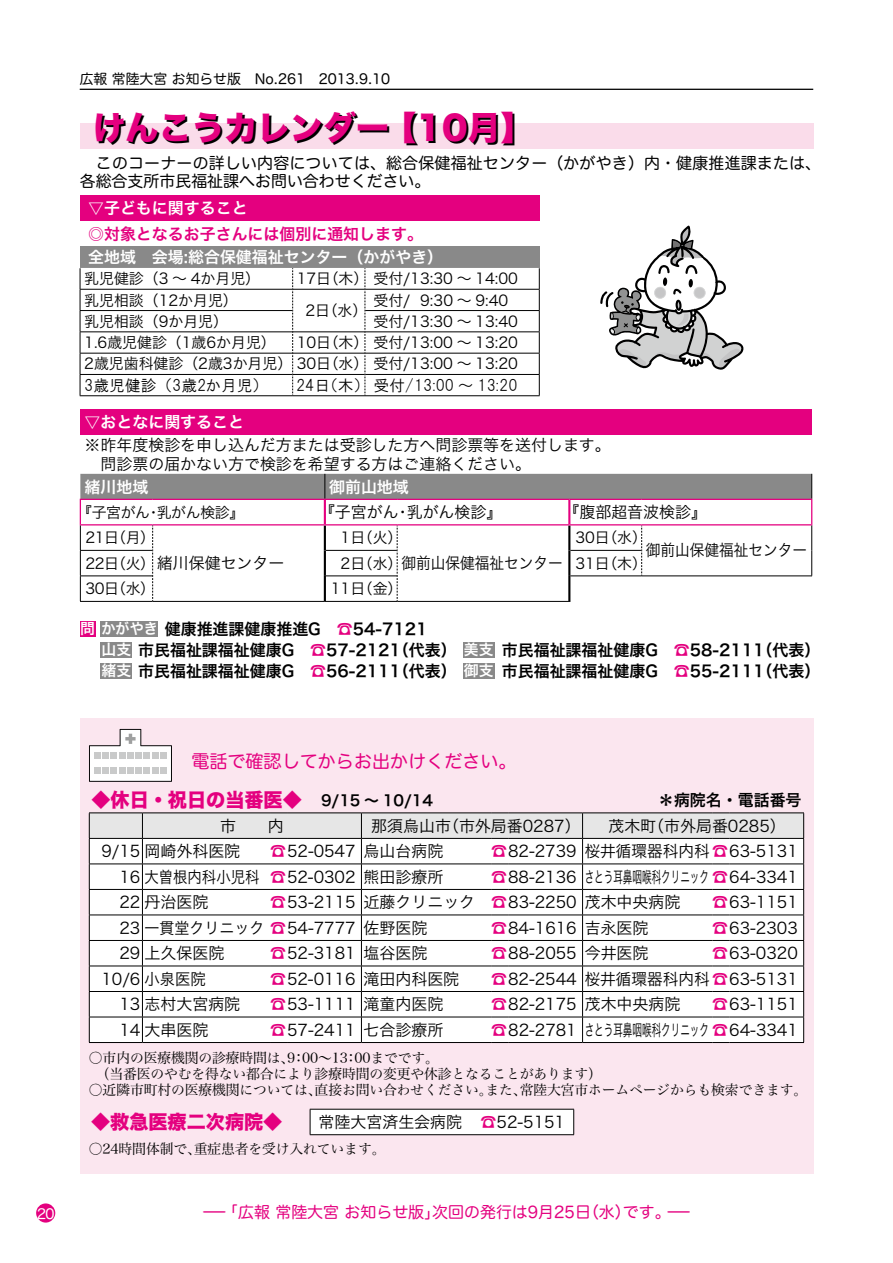
<style>
.page{position:relative;width:893px;height:1263px;background:#fff}
.page>*{position:absolute;margin:0;border:0;box-sizing:border-box;transform-origin:0 0}
.t1{font:33px "Hira Kaku Std N W8";color:#e4007f}
.t2{font:19.2px "Hira Kaku Std N W8";color:#e4007f}
.t3{font:18px "Hira Maru Pro N W4";color:#e4007f}
.t4{font:15.9px/19.2px "Hira Kaku Pro N W3";color:#000}
.t5{font:15.9px/21px "Hira Kaku Pro N W6";color:#000}
.t6{font:15.9px/18px "Hira Maru Pro N W4";letter-spacing:.01em;color:#000}
.t7{font:15.9px "Hira Kaku Pro N W6";color:#fff}
.t8{font:15.9px "Hira Maru Pro N W4";color:#e4007f;scale:2 1}
.t9{font:15.9px "Hira Kaku Pro N W6";color:#e4007f}
.t10{font:15.9px "Hira Kaku Pro N W3";color:#000;scale:.92 1}
.t11{font:15.75px "HGP Gothic M";color:#000}
.t12{font:14.85px/21.3px "Hira Kaku Pro N W3";color:#000;text-align:right}
.t13{font:14.85px/21px "Hira Kaku Pro N W6";color:#fff;text-align:center}
.t14{font:14.85px "Hira Kaku Pro N W3";letter-spacing:-.025em;color:#000}
.t15{font:13.8px/15.9px "Hira Min Pro N W3";letter-spacing:-.01em;color:#000}
.t16{font:13.8px "Hira Maru Pro N W4";color:#000}
.t17{font:13.8px "Hira Maru Pro N W4";color:#fff}
.s1{font-size:14.85px}
.s2{font-size:15.9px}
.s3{color:#e4007f}
.s4{font-family:"Hira Kaku Pro N W6";font-size:14.85px;color:#000}
</style>
<div class="page">
<div style="left:80px;top:719px;width:733px;height:455px;background:#fbe6ef"></div>
<div style="left:36px;top:1203px;width:19px;height:19px;background:#e4007f;border-radius:50%"></div>
<hr style="left:80px;top:89px;width:733px;height:1px;background:#000">
<svg style="left:89px;top:729px;width:83px;height:53px"></svg>
<svg style="left:89px;top:812px;width:715px;height:231px"></svg>
<hr style="left:729px;top:1042px;width:75px;height:1px;background:#000">
<div style="left:80px;top:123px;width:733px;height:26px;background:#fadcea"></div>
<div style="left:310px;top:1109px;width:264px;height:26px;background:#fff"></div>
<hr style="left:310px;top:1109px;width:264px;height:1px;background:#000">
<svg style="left:310px;top:1109px;width:1px;height:25px"></svg>
<svg style="left:573px;top:1109px;width:1px;height:25px"></svg>
<hr style="left:310px;top:1134px;width:264px;height:1px;background:#000">
<div style="left:80px;top:409px;width:732px;height:25px;background:#e4007f"></div>
<hr style="left:325px;top:601px;width:72px;height:1px;background:#000">
<hr style="left:397px;top:601px;width:173px;height:1px;background:#000">
<hr style="left:80px;top:601px;width:73px;height:1px;background:#000">
<hr style="left:153px;top:601px;width:172px;height:1px;background:#000">
<svg style="left:80px;top:474px;width:732px;height:127px"></svg>
<hr style="left:642px;top:576px;width:170px;height:1px;background:#000">
<hr style="left:570px;top:576px;width:72px;height:1px;background:#000">
<div style="left:80px;top:196px;width:459px;height:25px;background:#e4007f"></div>
<div style="left:80px;top:247px;width:459px;height:21px;background:#898989"></div>
<svg style="left:81px;top:268px;width:458px;height:127px"></svg>
<hr style="left:80px;top:289px;width:212px;height:1px;background:#000">
<hr style="left:293px;top:289px;width:72px;height:1px;background:#000">
<hr style="left:365px;top:289px;width:175px;height:1px;background:#000">
<hr style="left:80px;top:310px;width:212px;height:1px;background:#000">
<hr style="left:365px;top:310px;width:175px;height:1px;background:#000">
<hr style="left:80px;top:331px;width:212px;height:1px;background:#000">
<hr style="left:293px;top:331px;width:72px;height:1px;background:#000">
<hr style="left:365px;top:331px;width:175px;height:1px;background:#000">
<hr style="left:80px;top:353px;width:212px;height:1px;background:#000">
<hr style="left:293px;top:353px;width:72px;height:1px;background:#000">
<hr style="left:365px;top:353px;width:175px;height:1px;background:#000">
<hr style="left:80px;top:374px;width:212px;height:1px;background:#000">
<svg style="left:80px;top:268px;width:1px;height:127px"></svg>
<hr style="left:293px;top:374px;width:72px;height:1px;background:#000">
<hr style="left:365px;top:374px;width:175px;height:1px;background:#000">
<svg style="left:539px;top:268px;width:1px;height:127px"></svg>
<hr style="left:80px;top:395px;width:213px;height:1px;background:#000">
<hr style="left:293px;top:395px;width:72px;height:1px;background:#000">
<hr style="left:365px;top:395px;width:175px;height:1px;background:#000">
<svg style="left:292px;top:268px;width:1px;height:127px"></svg>
<svg style="left:365px;top:268px;width:1px;height:127px"></svg>
<div style="left:80px;top:621px;width:16px;height:16px;background:#e4007f"></div>
<div style="left:100px;top:621px;width:58px;height:16px;background:#898989"></div>
<div style="left:100px;top:642px;width:32px;height:16px;background:#898989"></div>
<div style="left:463px;top:642px;width:32px;height:16px;background:#898989"></div>
<div style="left:100px;top:663px;width:32px;height:16px;background:#898989"></div>
<div style="left:463px;top:663px;width:32px;height:16px;background:#898989"></div>
<svg style="left:600px;top:226px;width:143px;height:144px"></svg>
<p class="t16" style="left:80px;top:67px;width:312px">広報 常陸大宮 お知らせ版　No.261　2013.9.10</p>
<h1 class="t1" style="left:92px;top:109px;width:442px">けんこうカレンダー 【10月】</h1>
<p class="t6" style="left:80px;top:153px;width:743px">　このコーナーの詳しい内容については、総合保健福祉センター（かがやき）内・健康推進課または、各総合支所市民福祉課へお問い合わせください。</p>
<p class="t7" style="left:88px;top:194px;width:161px">▽子どもに関すること</p>
<p class="t9" style="left:88px;top:220px;width:336px">◎対象となるお子さんには個別に通知します。</p>
<p class="t7" style="left:88px;top:243px;width:357px">全地域　会場:総合保健福祉センター（かがやき）</p>
<p class="t12" style="left:84px;top:267px;width:177px">乳児健診（3 ～ 4か月児）</p>
<p class="t12" style="left:297px;top:267px;width:223px">17日（木）受付/13:30 ～ 14:00</p>
<p class="t12" style="left:84px;top:288px;width:155px">乳児相談（12か月児）</p>
<p class="t12" style="left:306px;top:299px;width:63px">2日（水）</p>
<p class="t12" style="left:373px;top:288px;width:136px">受付/ 9:30 ～ 9:40</p>
<p class="t12" style="left:84px;top:310px;width:145px">乳児相談（9か月児）</p>
<p class="t12" style="left:373px;top:310px;width:146px">受付/13:30 ～ 13:40</p>
<p class="t12" style="left:84px;top:331px;width:193px">1.6歳児健診（1歳6か月児）</p>
<p class="t12" style="left:84px;top:331px;width:435px">10日（木）受付/13:00 ～ 13:20<br>2歳児歯科健診（2歳3か月児） 30日（水）受付/13:00 ～ 13:20</p>
<p class="t11" style="left:84px;top:377px;width:178px">3歳児健診（3歳2か月児）</p>
<p class="t11" style="left:296px;top:377px;width:223px">24日（木） 受付/13:00 ～ 13:20</p>
<p class="t7" style="left:85px;top:407px;width:161px">▽おとなに関すること</p>
<p class="t4" style="left:85px;top:434px;width:528px">※昨年度検診を申し込んだ方または受診した方へ問診票等を送付します。　問診票の届かない方で検診を希望する方はご連絡ください。</p>
<p class="t7" style="left:85px;top:472px;width:65px">緒川地域</p>
<p class="t7" style="left:329px;top:472px;width:81px">御前山地域</p>
<p class="t14" style="left:77px;top:499px;width:169px">『子宮がん・乳がん検診』</p>
<p class="t4" style="left:319px;top:501px;width:185px">『子宮がん・乳がん検診』</p>
<p class="t4" style="left:563px;top:501px;width:145px">『腹部超音波検診』</p>
<p class="t12" style="left:85px;top:526px;width:71px">21日（月）</p>
<p class="t12" style="left:341px;top:526px;width:63px">1日（火）</p>
<p class="t12" style="left:575px;top:526px;width:73px">30日（水）</p>
<p class="t10" style="left:646px;top:536px;width:177px">御前山保健福祉センター</p>
<p class="t4" style="left:85px;top:552px;width:201px"><span class="s1">22日（火）</span>緒川保健センター</p>
<p class="t12" style="left:341px;top:551px;width:308px">2日（水）<span class="s2">御前山保健福祉センター</span> 31日（木）</p>
<p class="t12" style="left:85px;top:577px;width:71px">30日（水）</p>
<p class="t12" style="left:331px;top:577px;width:73px">11日（金）</p>
<p class="t5" style="left:80px;top:618px;width:742px;text-indent:5px">　　　　　健康推進課健康推進G　<span class="s3">☎</span>54-7121<br>　　　 市民福祉課福祉健康G　<span class="s3">☎</span>57-2121（代表）　　　 市民福祉課福祉健康G　<span class="s3">☎</span>58-2111（代表）　　　 市民福祉課福祉健康G　<span class="s3">☎</span>56-2111（代表）　　　 市民福祉課福祉健康G　<span class="s3">☎</span>55-2111（代表）</p>
<p class="t13" style="left:80px;top:618px;width:79px">問かがやき山支</p>
<p class="t13" style="left:464px;top:639px;width:31px">美支</p>
<p class="t13" style="left:101px;top:660px;width:31px">緒支</p>
<p class="t13" style="left:464px;top:660px;width:31px">御支</p>
<p class="t17" style="left:37px;top:1201px;width:19px">20</p>
<p class="t3" style="left:191px;top:746px;width:327px">電話で確認してからお出かけください。</p>
<p class="t2" style="left:91px;top:789px;width:343px">◆休日・祝日の当番医◆　<span class="s4">9/15 ～ 10/14</span></p>
<p class="t5" style="left:658px;top:789px;width:145px">＊病院名・電話番号</p>
<p class="t4" style="left:220px;top:815px;width:65px">市　　内</p>
<p class="t4" style="left:371px;top:815px;width:211px">那須烏山市（市外局番0287）</p>
<p class="t4" style="left:608px;top:815px;width:179px">茂木町（市外局番0285）</p>
<p class="t4" style="left:101px;top:840px;width:140px">9/15 岡崎外科医院</p>
<p class="t4" style="left:270px;top:840px;width:175px"><span class="s3">☎</span>52-0547 烏山台病院</p>
<p class="t4" style="left:491px;top:840px;width:308px"><span class="s3">☎</span>82-2739 桜井循環器科内科 <span class="s3">☎</span>63-5131</p>
<p class="t4" style="left:119px;top:866px;width:325px">16 大曽根内科小児科 <span class="s3">☎</span>52-0302 熊田診療所</p>
<p class="t4" style="left:491px;top:866px;width:308px"><span class="s3">☎</span>88-2136 さとう耳鼻咽喉科クリニック <span class="s3">☎</span>64-3341</p>
<p class="t4" style="left:119px;top:891px;width:90px">22 丹治医院</p>
<p class="t4" style="left:270px;top:891px;width:412px"><span class="s3">☎</span>53-2115 近藤クリニック <span class="s3">☎</span>83-2250 茂木中央病院</p>
<p class="t4" style="left:712px;top:891px;width:87px"><span class="s3">☎</span>63-1151</p>
<p class="t4" style="left:119px;top:917px;width:309px">23 一貫堂クリニック <span class="s3">☎</span>54-7777 佐野医院</p>
<p class="t4" style="left:491px;top:917px;width:159px"><span class="s3">☎</span>84-1616 吉永医院</p>
<p class="t4" style="left:712px;top:917px;width:87px"><span class="s3">☎</span>63-2303</p>
<p class="t4" style="left:119px;top:942px;width:106px">29 上久保医院</p>
<p class="t4" style="left:270px;top:942px;width:159px"><span class="s3">☎</span>52-3181 塩谷医院</p>
<p class="t4" style="left:491px;top:942px;width:159px"><span class="s3">☎</span>88-2055 今井医院</p>
<p class="t4" style="left:712px;top:942px;width:87px"><span class="s3">☎</span>63-0320</p>
<p class="t4" style="left:101px;top:968px;width:106px">10/6 小泉医院</p>
<p class="t4" style="left:270px;top:968px;width:191px"><span class="s3">☎</span>52-0116 滝田内科医院</p>
<p class="t4" style="left:491px;top:968px;width:308px"><span class="s3">☎</span>82-2544 桜井循環器科内科 <span class="s3">☎</span>63-5131</p>
<p class="t4" style="left:119px;top:993px;width:122px">13 志村大宮病院</p>
<p class="t4" style="left:270px;top:993px;width:175px"><span class="s3">☎</span>53-1111 滝童内医院</p>
<p class="t4" style="left:491px;top:993px;width:191px"><span class="s3">☎</span>82-2175 茂木中央病院</p>
<p class="t4" style="left:712px;top:993px;width:87px"><span class="s3">☎</span>63-1151</p>
<p class="t4" style="left:119px;top:1019px;width:91px">14 大串医院</p>
<p class="t4" style="left:270px;top:1019px;width:175px"><span class="s3">☎</span>57-2411 七合診療所</p>
<p class="t4" style="left:491px;top:1019px;width:308px"><span class="s3">☎</span>82-2781 さとう耳鼻咽喉科クリニック <span class="s3">☎</span>64-3341</p>
<p class="t15" style="left:89px;top:1049px;width:515px">○市内の医療機関の診療時間は、9：00～13：00までです。<br>　（当番医のやむを得ない都合により診療時間の変更や休診となることがあります）</p>
<p class="t15" style="left:89px;top:1081px;width:720px">○近隣市町村の医療機関については、直接お問い合わせください。また、常陸大宮市ホームページからも検索できます。</p>
<p class="t2" style="left:91px;top:1111px;width:193px">◆救急医療二次病院◆</p>
<p class="t4" style="left:319px;top:1111px;width:248px">常陸大宮済生会病院 <span class="s3">☎</span>52-5151</p>
<p class="t15" style="left:89px;top:1139px;width:298px">○24時間体制で、重症患者を受け入れています。</p>
<p class="t8" style="left:198px;top:1198px;width:250px">－「広報 常陸大宮 お知らせ版」次回の発行は9月25日（水）です。－</p>
</div>
